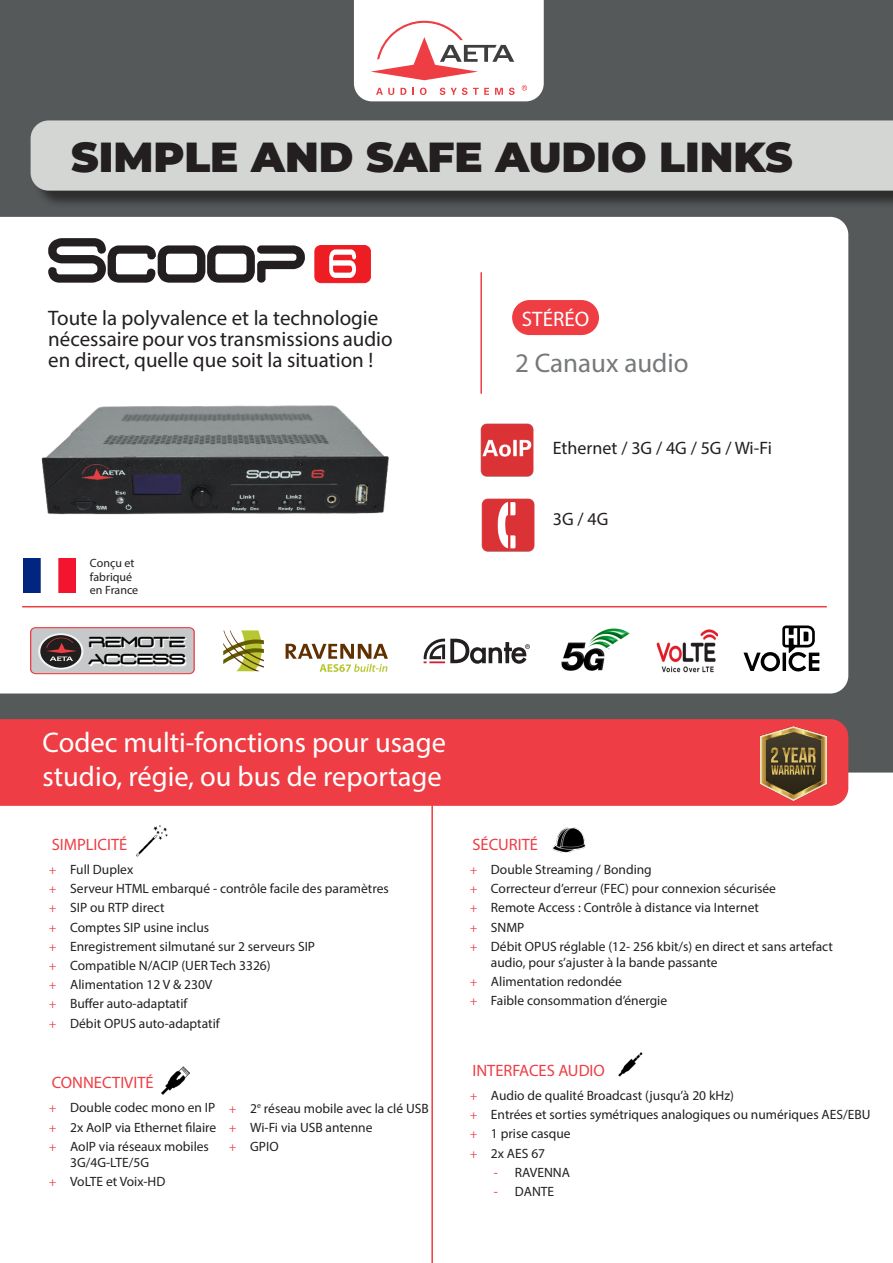
<style>
.page{position:relative;width:893px;height:1263px;background:#55595a}
.page>*{position:absolute;margin:0;border:0;box-sizing:border-box;transform-origin:0 0}
.t1{font:900 42px "Montserrat";color:#231f20}
.t2{font:28.5px/34.2px "Myriad Pro";color:#fff}
.t3{font:27px "Myriad Pro";color:#76797b}
.t4{font:21px/21px "Myriad Pro";color:#231f20}
.t5{font:21px "Myriad Pro";color:#fff}
.t6{font:18px "Myriad Pro";color:#231f20}
.t7{font:16.5px "Myriad Pro";color:#ee3d44}
.t8{font:14.55px/17.4px "D3 Euronism Bold";color:#050504;scale:1.19 1}
.t9{font:13.5px/16.2px "Myriad Pro";color:#231f20}
.t10{font:12px/13.5px "Myriad Pro";color:#231f20}
.s1{font-family:"Minion Pro";color:#ee3d43}
.s2{color:#ee3d43}
</style>
<div class="page">
<div style="left:0;top:217px;width:848px;height:476px;background:#fff"></div>
<div style="left:0;top:772px;width:893px;height:491px;background:#fff"></div>
<div style="left:0;top:719px;width:848px;height:87px;background:#ee3d44"></div>
<hr style="left:23px;top:606px;width:803px;height:1px;background:#ee3d44">
<img style="left:135px;top:823px;width:35px;height:34px">
<img style="left:553px;top:827px;width:33px;height:25px">
<div style="left:33px;top:123px;width:860px;height:86px;background:#231f20;opacity:.75"></div>
<div style="left:31px;top:120px;width:862px;height:71px;background:#d4d6d4"></div>
<svg style="left:354px;top:0;width:190px;height:101px"></svg>
<img style="left:760px;top:726px;width:66px;height:75px">
<img style="left:614px;top:1052px;width:30px;height:24px">
<img style="left:24px;top:558px;width:52px;height:35px">
<img style="left:162px;top:1066px;width:28px;height:28px">
<hr style="left:431px;top:801px;width:2px;height:462px;background:#ee3d44">
<div style="left:512px;top:300px;width:87px;height:35px;background:#ee3d43;border-radius:18px"></div>
<hr style="left:480px;top:273px;width:2px;height:120px;background:#ee3d44">
<img style="left:480px;top:424px;width:54px;height:53px">
<img style="left:482px;top:499px;width:53px;height:53px">
<svg style="left:743px;top:625px;width:76px;height:46px"></svg>
<div style="left:31px;top:628px;width:163px;height:46px;background:#c7c8ca;border-radius:5px"></div>
<div style="left:30px;top:627px;width:165px;height:47px;border:1px solid #ee3d43;border-radius:5px"></div>
<svg style="left:39px;top:634px;width:43px;height:35px"></svg>
<div style="left:38px;top:633px;width:45px;height:37px;border:2px solid #f3f4f4;border-radius:50%"></div>
<svg style="left:46px;top:638px;width:31px;height:23px"></svg>
<img style="left:655px;top:625px;width:62px;height:49px">
<img style="left:562px;top:629px;width:68px;height:41px">
<svg style="left:223px;top:630px;width:45px;height:41px"></svg>
<svg style="left:286px;top:644px;width:102px;height:28px"></svg>
<svg style="left:424px;top:639px;width:106px;height:25px"></svg>
<svg style="left:48px;top:238px;width:257px;height:45px"></svg>
<div style="left:315px;top:245px;width:55px;height:38px;background:#ee1d23;border-radius:6px"></div>
<div style="left:315px;top:245px;width:56px;height:38px;border:1px solid #ee1d23;border-radius:6px"></div>
<svg style="left:329px;top:249px;width:27px;height:29px"></svg>
<img style="left:34px;top:371px;width:365px;height:201px">
<p class="t1" style="left:71px;top:125px;width:723px">SIMPLE AND SAFE AUDIO LINKS</p>
<p class="t4" style="left:48px;top:308px;width:346px">Toute la polyvalence et la technologie nécessaire pour vos transmissions audio en direct, quelle que soit la situation !</p>
<p class="t5" style="left:522px;top:305px;width:69px">STÉRÉO</p>
<p class="t3" style="left:515px;top:346px;width:175px">2 Canaux audio</p>
<p class="t10" style="left:90px;top:556px;width:46px">Conçu et fabriqué</p>
<p class="t10" style="left:90px;top:583px;width:50px">en France</p>
<p class="t8" style="left:89px;top:634px;width:83px">REMOTE<br>ACCESS</p>
<p class="t6" style="left:553px;top:437px;width:221px">Ethernet / 3G / 4G / 5G / Wi-Fi</p>
<p class="t6" style="left:553px;top:508px;width:57px">3G / 4G</p>
<p class="t2" style="left:43px;top:724px;width:405px">Codec multi-fonctions pour usage studio, régie, ou bus de reportage</p>
<p class="t7" style="left:52px;top:834px;width:77px">SIMPLICITÉ</p>
<p class="t9" style="left:49px;top:861px;width:86px"><span class="s1">+</span> Full Duplex</p>
<p class="t9" style="left:49px;top:880px;width:341px"><span class="s1">+</span> Serveur HTML embarqué - contrôle facile des paramètres</p>
<p class="t9" style="left:49px;top:899px;width:117px"><span class="s1">+</span> SIP ou RTP direct</p>
<p class="t9" style="left:49px;top:919px;width:162px"><span class="s1">+</span> Comptes SIP usine inclus</p>
<p class="t9" style="left:49px;top:938px;width:268px"><span class="s1">+</span> Enregistrement silmutané sur 2 serveurs SIP</p>
<p class="t9" style="left:49px;top:957px;width:223px"><span class="s1">+</span> Compatible N/ACIP (UER Tech 3326)</p>
<p class="t9" style="left:49px;top:976px;width:165px"><span class="s1">+</span> Alimentation 12 V &amp; 230V</p>
<p class="t9" style="left:49px;top:995px;width:140px"><span class="s1">+</span> Buffer auto-adaptatif</p>
<p class="t9" style="left:49px;top:1015px;width:172px"><span class="s1">+</span> Débit OPUS auto-adaptatif</p>
<p class="t7" style="left:52px;top:1073px;width:104px">CONNECTIVITÉ</p>
<p class="t9" style="left:49px;top:1099px;width:168px"><span class="s1">+</span> Double codec mono en IP</p>
<p class="t9" style="left:49px;top:1119px;width:169px"><span class="s1">+</span> 2x AoIP via Ethernet filaire</p>
<p class="t9" style="left:70px;top:1138px;width:140px;text-indent:-21px"><span class="s1">+</span> AoIP via réseaux mobiles<br>3G/4G-LTE/5G</p>
<p class="t9" style="left:49px;top:1173px;width:118px"><span class="s1">+</span> VoLTE et Voix-HD</p>
<p class="t9" style="left:229px;top:1100px;width:201px"><span class="s1">+</span> 2<sup>e</sup> réseau mobile avec la clé USB</p>
<p class="t9" style="left:229px;top:1119px;width:145px"><span class="s1">+</span> Wi-Fi via USB antenne</p>
<p class="t9" style="left:229px;top:1138px;width:51px"><span class="s1">+</span> GPIO</p>
<p class="t7" style="left:472px;top:834px;width:67px">SÉCURITÉ</p>
<p class="t9" style="left:470px;top:861px;width:184px"><span class="s1">+</span> Double Streaming / Bonding</p>
<p class="t9" style="left:470px;top:880px;width:308px"><span class="s1">+</span> Correcteur d’erreur (FEC) pour connexion sécurisée</p>
<p class="t9" style="left:470px;top:899px;width:291px"><span class="s1">+</span> Remote Access : Contrôle à distance via Internet</p>
<p class="t9" style="left:470px;top:919px;width:56px"><span class="s1">+</span> SNMP</p>
<p class="t9" style="left:491px;top:938px;width:344px;text-indent:-21px"><span class="s1">+</span> Débit OPUS réglable (12- 256 kbit/s) en direct et sans artefact audio, pour s’ajuster à la bande passante</p>
<p class="t9" style="left:470px;top:973px;width:154px"><span class="s1">+</span> Alimentation redondée</p>
<p class="t9" style="left:470px;top:992px;width:199px"><span class="s1">+</span> Faible consommation d’énergie</p>
<p class="t7" style="left:472px;top:1060px;width:134px">INTERFACES AUDIO</p>
<p class="t9" style="left:470px;top:1087px;width:266px"><span class="s1">+</span> Audio de qualité Broadcast (jusqu’à 20 kHz)</p>
<p class="t9" style="left:470px;top:1106px;width:402px"><span class="s1">+</span> Entrées et sorties symétriques analogiques ou numériques AES/EBU</p>
<p class="t9" style="left:470px;top:1125px;width:103px"><span class="s1">+</span> 1 prise casque</p>
<p class="t9" style="left:470px;top:1145px;width:77px"><span class="s1">+</span> 2x AES 67</p>
<p class="t9" style="left:494px;top:1164px;width:78px"><span class="s2">-</span> RAVENNA</p>
<p class="t9" style="left:494px;top:1183px;width:62px"><span class="s2">-</span> DANTE</p>
</div>
